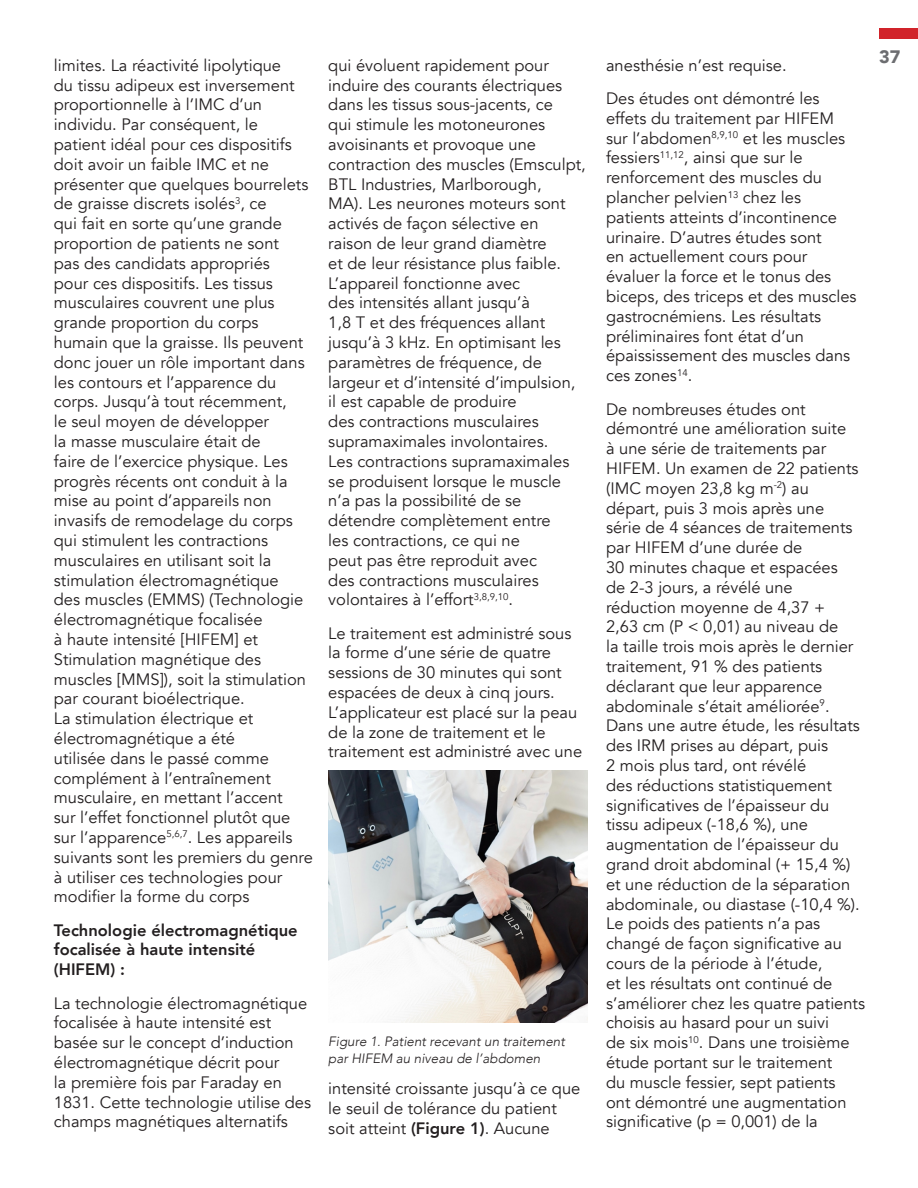
<style>
.page{position:relative;width:918px;height:1188px;background:#fff}
.page>*{position:absolute;margin:0;border:0;box-sizing:border-box;transform-origin:0 0}
.t1{font:900 18px "Avenir";color:#6c6d70}
.t2{font:16.5px/19.8px "Avenir";color:#231f20}
.t3{font:800 16.5px/19.8px "Avenir";color:#231f20}
.t4{font:italic 300 13.5px/16.2px "Avenir";color:#231f20}
.s1{font-weight:800}
</style>
<div class="page">
<div style="left:879px;top:28px;width:39px;height:11px;background:#d1232a"></div>
<img style="left:328px;top:771px;width:260px;height:251px">
<p class="t2" style="left:54px;top:55px;width:261px">limites. La réactivité lipolytique<br>du tissu adipeux est inversement proportionnelle à l’IMC d’un individu. Par conséquent, le patient idéal pour ces dispositifs doit avoir un faible IMC et ne présenter que quelques bourrelets de graisse discrets isolés<sup>3</sup>, ce<br>qui fait en sorte qu’une grande proportion de patients ne sont<br>pas des candidats appropriés<br>pour ces dispositifs. Les tissus musculaires couvrent une plus grande proportion du corps humain que la graisse. Ils peuvent donc jouer un rôle important dans les contours et l’apparence du corps. Jusqu’à tout récemment,<br>le seul moyen de développer<br>la masse musculaire était de<br>faire de l’exercice physique. Les progrès récents ont conduit à la mise au point d’appareils non invasifs de remodelage du corps qui stimulent les contractions musculaires en utilisant soit la stimulation électromagnétique<br>des muscles (EMMS) (Technologie électromagnétique focalisée<br>à haute intensité [HIFEM] et<br>Stimulation magnétique des muscles [MMS]), soit la stimulation par courant bioélectrique.<br>La stimulation électrique et électromagnétique a été<br>utilisée dans le passé comme complément à l’entraînement musculaire, en mettant l’accent<br>sur l’effet fonctionnel plutôt que sur l’apparence<sup>5,6,7</sup>. Les appareils suivants sont les premiers du genre à utiliser ces technologies pour modifier la forme du corps</p>
<p class="t3" style="left:54px;top:920px;width:245px">Technologie électromagnétique focalisée à haute intensité (HIFEM) :</p>
<p class="t2" style="left:54px;top:993px;width:259px">La technologie électromagnétique focalisée à haute intensité est basée sur le concept d’induction électromagnétique décrit pour<br>la première fois par Faraday en 1831. Cette technologie utilise des champs magnétiques alternatifs</p>
<p class="t2" style="left:328px;top:55px;width:259px">qui évoluent rapidement pour induire des courants électriques dans les tissus sous-jacents, ce<br>qui stimule les motoneurones avoisinants et provoque une contraction des muscles (Emsculpt,<br>BTL Industries, Marlborough,<br>MA). Les neurones moteurs sont activés de façon sélective en raison de leur grand diamètre<br>et de leur résistance plus faible.<br>L’appareil fonctionne avec<br>des intensités allant jusqu’à<br>1,8 T et des fréquences allant jusqu’à 3 kHz. En optimisant les paramètres de fréquence, de largeur et d’intensité d’impulsion, il est capable de produire<br>des contractions musculaires supramaximales involontaires.<br>Les contractions supramaximales se produisent lorsque le muscle n’a pas la possibilité de se détendre complètement entre<br>les contractions, ce qui ne<br>peut pas être reproduit avec<br>des contractions musculaires volontaires à l’effort<sup>3,8,9,10</sup>.</p>
<p class="t2" style="left:328px;top:623px;width:255px">Le traitement est administré sous la forme d’une série de quatre sessions de 30 minutes qui sont espacées de deux à cinq jours.<br>L’applicateur est placé sur la peau de la zone de traitement et le traitement est administré avec une</p>
<p class="t4" style="left:328px;top:1034px;width:238px">Figure 1. Patient recevant un traitement par HIFEM au niveau de l’abdomen</p>
<p class="t2" style="left:328px;top:1079px;width:254px">intensité croissante jusqu’à ce que le seuil de tolérance du patient soit atteint <span class="s1">(Figure 1)</span>. Aucune</p>
<p class="t2" style="left:606px;top:55px;width:182px">anesthésie n’est requise.</p>
<p class="t2" style="left:606px;top:89px;width:252px">Des études ont démontré les effets du traitement par HIFEM sur l’abdomen<sup>8,9,10</sup> et les muscles fessiers<sup>11,12</sup>, ainsi que sur le renforcement des muscles du plancher pelvien<sup>13</sup> chez les patients atteints d’incontinence urinaire. D’autres études sont<br>en actuellement cours pour évaluer la force et le tonus des biceps, des triceps et des muscles gastrocnémiens. Les résultats préliminaires font état d’un épaississement des muscles dans ces zones<sup>14</sup>.</p>
<p class="t2" style="left:606px;top:399px;width:261px">De nombreuses études ont démontré une amélioration suite<br>à une série de traitements par<br>HIFEM. Un examen de 22 patients (IMC moyen 23,8 kg m<sup>-2</sup>) au départ, puis 3 mois après une<br>série de 4 séances de traitements par HIFEM d’une durée de<br>30 minutes chaque et espacées<br>de 2-3 jours, a révélé une réduction moyenne de 4,37 +<br>2,63 cm (P &lt; 0,01) au niveau de<br>la taille trois mois après le dernier traitement, 91 % des patients déclarant que leur apparence abdominale s’était améliorée<sup>9</sup>.<br>Dans une autre étude, les résultats des IRM prises au départ, puis<br>2 mois plus tard, ont révélé<br>des réductions statistiquement significatives de l’épaisseur du tissu adipeux (-18,6 %), une augmentation de l’épaisseur du grand droit abdominal (+ 15,4 %) et une réduction de la séparation abdominale, ou diastase (-10,4 %).<br>Le poids des patients n’a pas changé de façon significative au cours de la période à l’étude,<br>et les résultats ont continué de s’améliorer chez les quatre patients choisis au hasard pour un suivi<br>de six mois<sup>10</sup>. Dans une troisième étude portant sur le traitement<br>du muscle fessier, sept patients<br>ont démontré une augmentation significative (p = 0,001) de la</p>
<p class="t1" style="left:879px;top:42px;width:23px">37</p>
</div>
